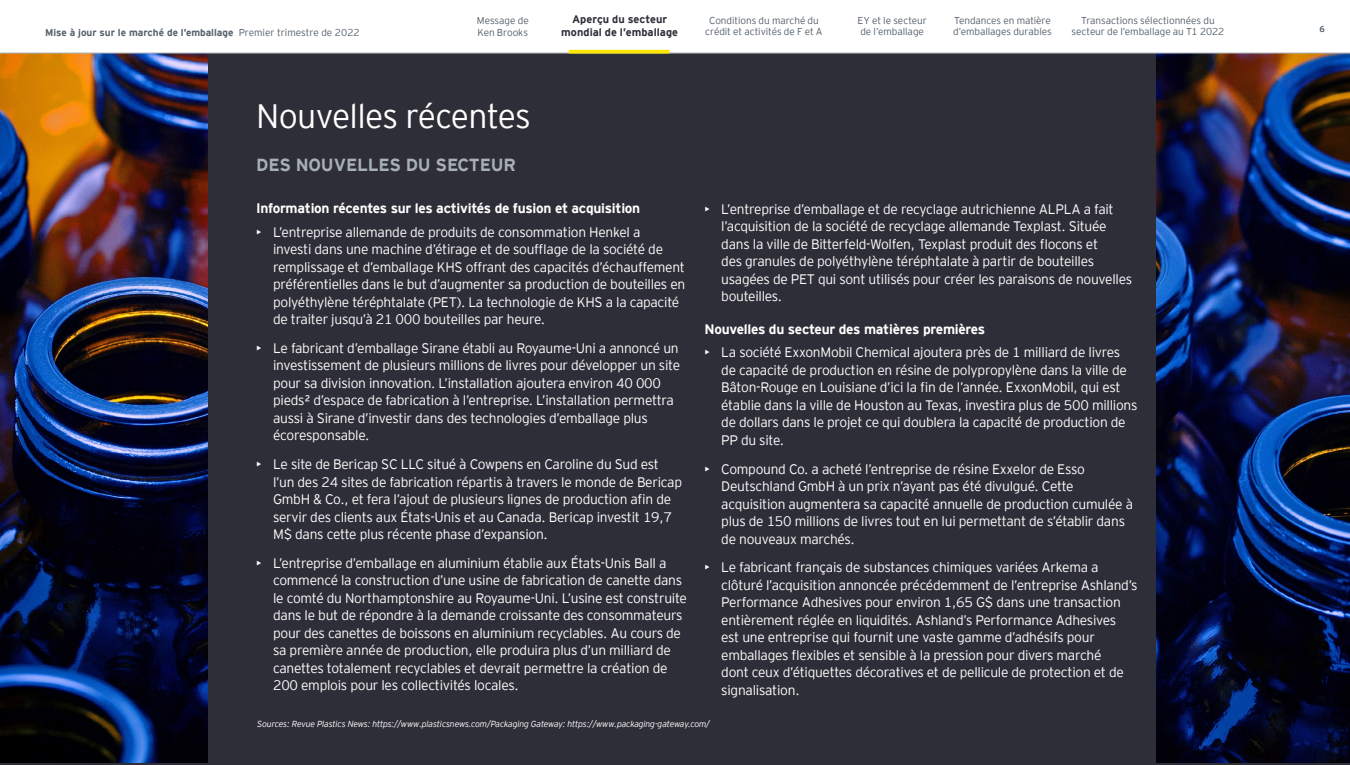
<style>
.page{position:relative;width:1350px;height:765px;background:#fff}
.page>*{position:absolute;margin:0;border:0;box-sizing:border-box;transform-origin:0 0}
.t1{font:300 33.75px "EY Interstate";letter-spacing:-.02em;color:#fff}
.t2{font:700 17.5px "EY Interstate";letter-spacing:-.01em;color:#a7b0b5}
.t3{font:300 13.75px/17.5px "EY Interstate";letter-spacing:-.02em;color:#fff}
.t4{font:700 13.75px "EY Interstate";letter-spacing:-.02em;color:#fff}
.t5{font:700 11px/12.5px "EY Interstate";letter-spacing:.005em;color:#2e2e38;text-align:center}
.t6{font:300 10px/11.2px "EY Interstate";letter-spacing:-.005em;color:#55616c}
.t7{font:700 10px "EY Interstate";color:#55616c}
.t8{font:italic 300 8.75px "EY Interstate";letter-spacing:-.02em;color:#fff}
.t9{font:700 8.75px "EY Interstate";color:#55616c}
.s1{font-weight:300}
</style>
<div class="page">
<img style="left:0;top:54px;width:1350px;height:709px">
<div style="left:209px;top:54px;width:948px;height:709px;background:#2e2e38"></div>
<hr style="left:0;top:53px;width:1350px;height:1px;background:#a7b0b5">
<svg style="left:569px;top:50px;width:101px;height:4px"></svg>
<p class="t5" style="left:561px;top:12px;width:118px">Aperçu du secteur mondial de l’emballage</p>
<p class="t6" style="left:477px;top:15px;width:54px">Message de<br>Ken Brooks</p>
<p class="t6" style="left:705px;top:14px;width:119px;text-align:center">Conditions du marché du crédit et activités de F et A</p>
<p class="t6" style="left:858px;top:14px;width:71px">EY et le secteur de l’emballage</p>
<p class="t6" style="left:1072px;top:14px;width:154px;text-align:center">Transactions sélectionnées du secteur de l’emballage au T1 2022</p>
<p class="t6" style="left:954px;top:14px;width:98px">Tendances en matière</p>
<p class="t7" style="left:45px;top:25px;width:316px">Mise à jour sur le marché de l’emballage <span class="s1">Premier trimestre de 2022</span></p>
<p class="t6" style="left:953px;top:26px;width:100px">d’emballages durables</p>
<h1 class="t1" style="left:256px;top:92px;width:276px">Nouvelles récentes</h1>
<p class="t2" style="left:256px;top:152px;width:261px">DES NOUVELLES DU SECTEUR</p>
<p class="t4" style="left:256px;top:199px;width:386px">Information récentes sur les activités de fusion et acquisition</p>
<p class="t3" style="left:273px;top:222px;width:414px;text-indent:-17px">• L’entreprise allemande de produits de consommation Henkel a<br>investi dans une machine d’étirage et de soufflage de la société de remplissage et d’emballage KHS offrant des capacités d’échauffement préférentielles dans le but d’augmenter sa production de bouteilles en polyéthylène téréphtalate (PET). La technologie de KHS a la capacité de traiter jusqu’à 21 000 bouteilles par heure.</p>
<p class="t3" style="left:273px;top:338px;width:409px;text-indent:-17px">• Le fabricant d’emballage Sirane établi au Royaume-Uni a annoncé un investissement de plusieurs millions de livres pour développer un site pour sa division innovation. L’installation ajoutera environ 40 000 pieds² d’espace de fabrication à l’entreprise. L’installation permettra aussi à Sirane d’investir dans des technologies d’emballage plus écoresponsable.</p>
<p class="t3" style="left:273px;top:455px;width:410px;text-indent:-17px">• Le site de Bericap SC LLC situé à Cowpens en Caroline du Sud est l’un des 24 sites de fabrication répartis à travers le monde de Bericap GmbH &amp; Co., et fera l’ajout de plusieurs lignes de production afin de servir des clients aux États-Unis et au Canada. Bericap investit 19,7<br>M$ dans cette plus récente phase d’expansion.</p>
<p class="t3" style="left:273px;top:554px;width:415px;text-indent:-17px">• L’entreprise d’emballage en aluminium établie aux États-Unis Ball a commencé la construction d’une usine de fabrication de canette dans le comté du Northamptonshire au Royaume-Uni. L’usine est construite dans le but de répondre à la demande croissante des consommateurs pour des canettes de boissons en aluminium recyclables. Au cours de sa première année de production, elle produira plus d’un milliard de canettes totalement recyclables et devrait permettre la création de 200 emplois pour les collectivités locales.</p>
<p class="t3" style="left:721px;top:199px;width:412px;text-indent:-17px">• L’entreprise d’emballage et de recyclage autrichienne ALPLA a fait l’acquisition de la société de recyclage allemande Texplast. Située dans la ville de Bitterfeld-Wolfen, Texplast produit des flocons et<br>des granules de polyéthylène téréphtalate à partir de bouteilles usagées de PET qui sont utilisés pour créer les paraisons de nouvelles bouteilles.</p>
<p class="t4" style="left:704px;top:319px;width:282px">Nouvelles du secteur des matières premières</p>
<p class="t3" style="left:721px;top:343px;width:418px;text-indent:-17px">• La société ExxonMobil Chemical ajoutera près de 1 milliard de livres de capacité de production en résine de polypropylène dans la ville de Bâton-Rouge en Louisiane d’ici la fin de l’année. ExxonMobil, qui est établie dans la ville de Houston au Texas, investira plus de 500 millions de dollars dans le projet ce qui doublera la capacité de production de PP du site.</p>
<p class="t3" style="left:721px;top:459px;width:413px;text-indent:-17px">• Compound Co. a acheté l’entreprise de résine Exxelor de Esso Deutschland GmbH à un prix n’ayant pas été divulgué. Cette acquisition augmentera sa capacité annuelle de production cumulée à plus de 150 millions de livres tout en lui permettant de s’établir dans de nouveaux marchés.</p>
<p class="t3" style="left:721px;top:558px;width:418px;text-indent:-17px">• Le fabricant français de substances chimiques variées Arkema a clôturé l’acquisition annoncée précédemment de l’entreprise Ashland’s Performance Adhesives pour environ 1,65 G$ dans une transaction entièrement réglée en liquidités. Ashland’s Performance Adhesives est une entreprise qui fournit une vaste gamme d’adhésifs pour emballages flexibles et sensible à la pression pour divers marché<br>dont ceux d’étiquettes décoratives et de pellicule de protection et de signalisation.</p>
<p class="t8" style="left:257px;top:718px;width:454px">Sources: Revue Plastics News: https://www.plasticsnews.com/Packaging Gateway: https://www.packaging-gateway.com/</p>
<p class="t9" style="left:1319px;top:23px;width:7px">6</p>
</div>
